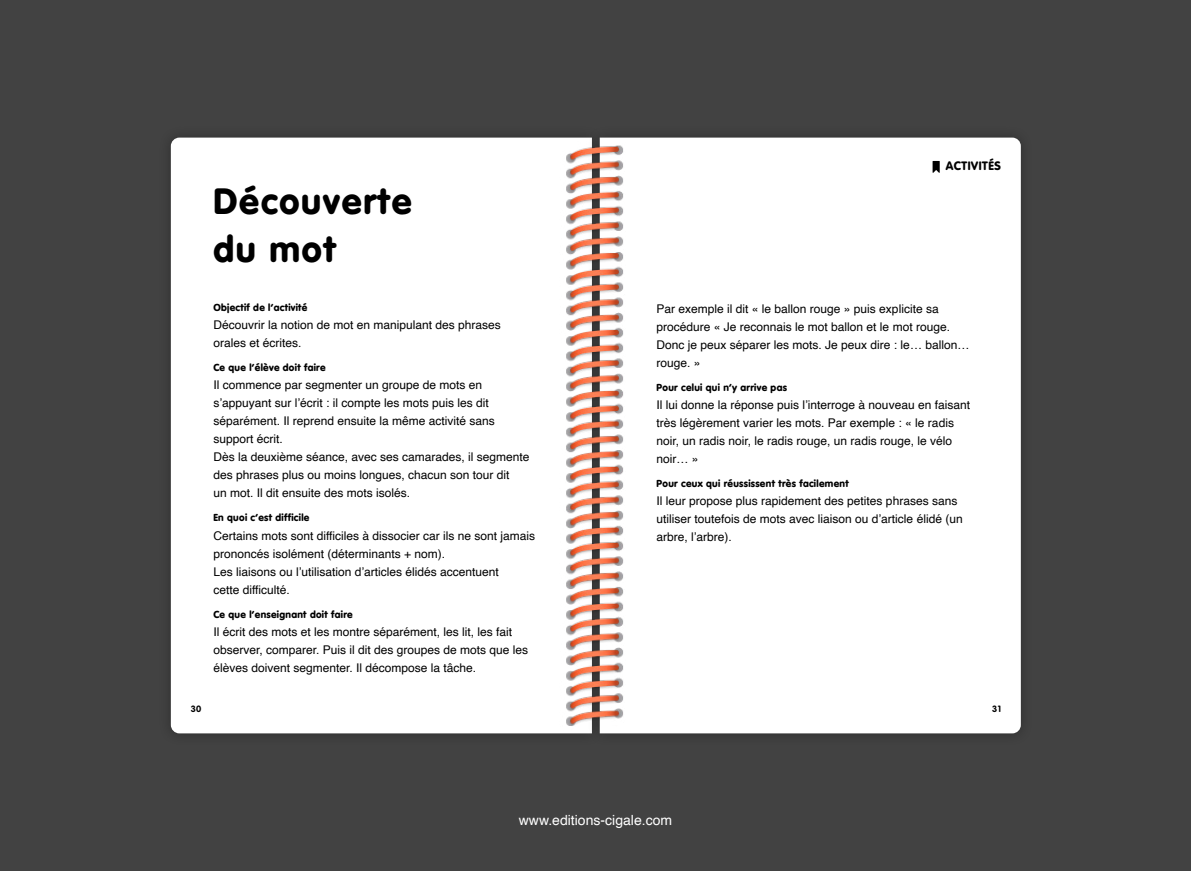
<style>
.page{position:relative;width:1191px;height:871px;background:#fff}
.page>*{position:absolute;margin:0;border:0;box-sizing:border-box;transform-origin:0 0}
.t1{font:900 36px/48px "VAG Rounded Std";letter-spacing:.05em;color:#000}
.t2{font:14px "Helvetica";color:#fff}
.t3{font:12px/18px "Helvetica";color:#000}
.t4{font:900 12px "VAG Rounded Std";letter-spacing:.05em;color:#000}
.t5{font:900 10px "VAG Rounded Std";letter-spacing:.03em;color:#000}
.t6{font:700 9px "VAG Rounded Std";color:#000}
</style>
<div class="page">
<div style="left:0;top:0;width:1191px;height:870px;background:#424242"></div>
<div style="left:171px;top:137px;width:295px;height:596px;background:#fff"></div>
<div style="left:587px;top:125px;width:446px;height:620px;background:#000;opacity:.3"></div>
<div style="left:757px;top:137px;width:263px;height:596px;background:#fff"></div>
<svg style="left:932px;top:161px;width:7px;height:12px"></svg>
<img style="left:466px;top:137px;width:291px;height:597px">
<h1 class="t1" style="left:213px;top:178px;width:200px">Découverte du mot</h1>
<p class="t5" style="left:213px;top:301px;width:96px">Objectif de l’activité</p>
<p class="t3" style="left:213px;top:316px;width:289px">Découvrir la notion de mot en manipulant des phrases orales et écrites.</p>
<p class="t5" style="left:213px;top:361px;width:114px">Ce que l’élève doit faire</p>
<p class="t3" style="left:213px;top:376px;width:318px">Il commence par segmenter un groupe de mots en s’appuyant sur l’écrit : il compte les mots puis les dit séparément. Il reprend ensuite la même activité sans support écrit.<br>Dès la deuxième séance, avec ses camarades, il segmente des phrases plus ou moins longues, chacun son tour dit<br>un mot. Il dit ensuite des mots isolés.</p>
<p class="t5" style="left:213px;top:511px;width:98px">En quoi c’est difficile</p>
<p class="t3" style="left:213px;top:526px;width:323px">Certains mots sont difficiles à dissocier car ils ne sont jamais prononcés isolément (déterminants + nom).<br>Les liaisons ou l’utilisation d’articles élidés accentuent<br>cette difficulté.</p>
<p class="t5" style="left:213px;top:608px;width:141px">Ce que l’enseignant doit faire</p>
<p class="t3" style="left:213px;top:622px;width:316px">Il écrit des mots et les montre séparément, les lit, les fait observer, comparer. Puis il dit des groupes de mots que les élèves doivent segmenter. Il décompose la tâche.</p>
<p class="t6" style="left:191px;top:703px;width:12px">30</p>
<p class="t4" style="left:945px;top:158px;width:57px">ACTIVITÉS</p>
<p class="t3" style="left:656px;top:299px;width:314px">Par exemple il dit « le ballon rouge » puis explicite sa procédure « Je reconnais le mot ballon et le mot rouge.<br>Donc je peux séparer les mots. Je peux dire : le… ballon… rouge. »</p>
<p class="t5" style="left:656px;top:381px;width:132px">Pour celui qui n’y arrive pas</p>
<p class="t3" style="left:656px;top:396px;width:315px">Il lui donne la réponse puis l’interroge à nouveau en faisant très légèrement varier les mots. Par exemple : « le radis noir, un radis noir, le radis rouge, un radis rouge, le vélo noir… »</p>
<p class="t5" style="left:656px;top:477px;width:194px">Pour ceux qui réussissent très facilement</p>
<p class="t3" style="left:656px;top:492px;width:308px">Il leur propose plus rapidement des petites phrases sans utiliser toutefois de mots avec liaison ou d’article élidé (un arbre, l’arbre).</p>
<p class="t6" style="left:992px;top:703px;width:10px">31</p>
<p class="t2" style="left:519px;top:809px;width:155px">www.editions-cigale.com</p>
</div>
